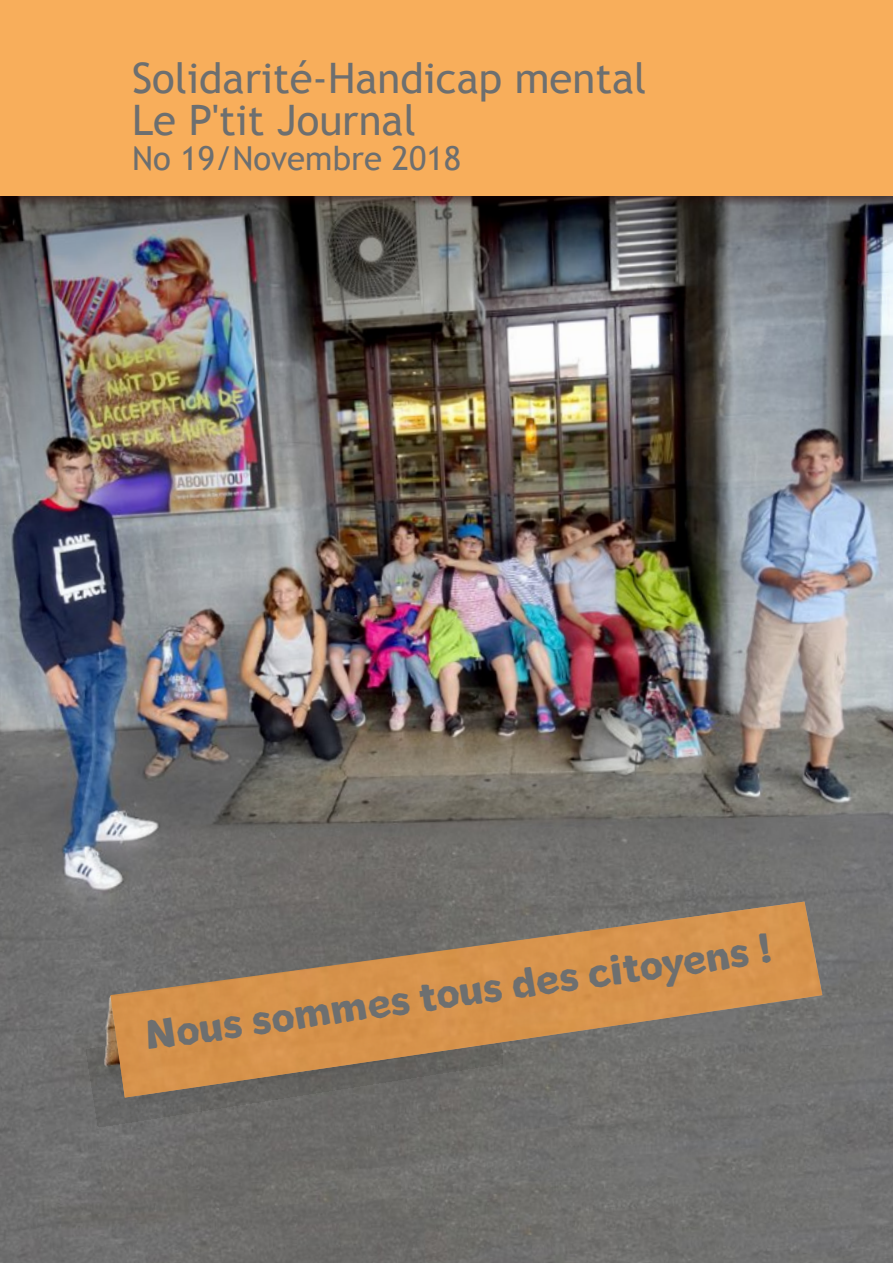
<style>
.page{position:relative;width:893px;height:1263px;background:#fff}
.page>*{position:absolute;margin:0;border:0;box-sizing:border-box;transform-origin:0 0}
.t1{font:42px/42px "Trebuchet MS";color:#6d6f70}
.t2{font:37.5px "Cutrims";color:#6d6f70}
.t3{font:33px "Trebuchet MS";color:#6d6f70}
</style>
<div class="page">
<img style="left:0;top:205px;width:893px;height:1058px">
<img style="left:87px;top:986px;width:416px;height:141px">
<svg style="left:106px;top:1090px;width:378px;height:17px;background:#696866"></svg>
<svg style="left:0;top:196px;width:893px;height:9px;background:#3f3533"></svg>
<div style="left:0;top:0;width:893px;height:196px;background:#f8ae5b"></div>
<img style="left:93px;top:996px;width:17px;height:94px">
<img style="left:110px;top:902px;width:712px;height:195px">
<p class="t1" style="left:132px;top:57px;width:516px">Solidarité‐Handicap mental<br>Le P'tit Journal</p>
<p class="t3" style="left:132px;top:139px;width:330px">No 19/Novembre 2018</p>
<p class="t2" style="left:143px;top:1014px;width:633px;rotate:-8deg">Nous sommes tous des citoyens !</p>
</div>
